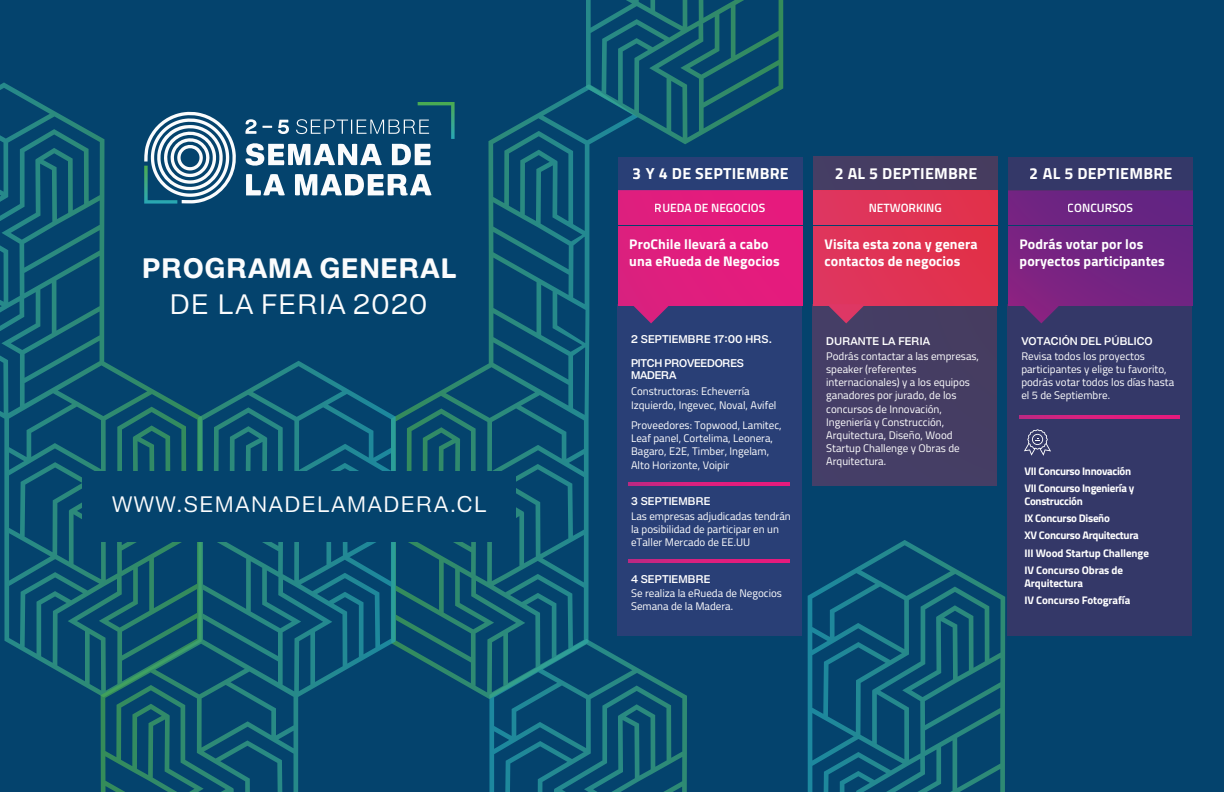
<style>
.page{position:relative;width:1224px;height:792px;background:#04436d}
.page>*{position:absolute;margin:0;border:0;box-sizing:border-box;transform-origin:0 0}
.t1{font:700 25.1px "Rationell";letter-spacing:.05em;color:#fbfcfd}
.t2{font:25.1px "Rationell";letter-spacing:.05em;color:#fbfcfd}
.t3{font:20px "Rationell";letter-spacing:.065em;color:#fbfcfd}
.t4{font:700 16px "Titillium Web";letter-spacing:.015em;color:#fff}
.t5{font:700 14px/16.8px "Titillium Web";letter-spacing:.01em;color:#fff}
.t6{font:600 12px "Titillium Web";color:#fff}
.t7{font:11px/13.2px "Titillium Web";color:#fff}
.t8{font:700 11px/17.2px "Titillium Web";letter-spacing:-.03em;color:#fff}
.t9{font:700 11px/17.2px "Titillium Web";letter-spacing:-.01em;color:#fff}
.t10{font:500 10px "Rationell";letter-spacing:.01em;color:#fff}
.t11{font:500 10px/12px "Rationell";letter-spacing:-.025em;color:#fff}
</style>
<div class="page">
<svg style="left:246px;top:174px;width:39px;height:21px"></svg>
<svg style="left:295px;top:174px;width:96px;height:22px"></svg>
<svg style="left:245px;top:119px;width:146px;height:47px"></svg>
<svg style="left:197px;top:112px;width:39px;height:91px"></svg>
<svg style="left:0;top:88px;width:197px;height:603px"></svg>
<svg style="left:494px;top:668px;width:193px;height:124px"></svg>
<svg style="left:812px;top:545px;width:196px;height:247px"></svg>
<svg style="left:391px;top:102px;width:247px;height:597px"></svg>
<svg style="left:105px;top:366px;width:286px;height:426px"></svg>
<div style="left:83px;top:471px;width:433px;height:70px;background:#04436d"></div>
<svg style="left:493px;top:0;width:286px;height:138px"></svg>
<div style="left:1008px;top:304px;width:184px;height:332px;background:#343868"></div>
<div style="left:618px;top:304px;width:184px;height:332px;background:#293f76"></div>
<div style="left:618px;top:226px;width:184px;height:79px;background:#e21d7d"></div>
<svg style="left:632px;top:305px;width:38px;height:18px"></svg>
<div style="left:618px;top:191px;width:184px;height:33px;background:#e41c7d"></div>
<div style="left:618px;top:157px;width:184px;height:33px;background:#293f76"></div>
<svg style="left:629px;top:482px;width:160px;height:4px"></svg>
<svg style="left:629px;top:560px;width:160px;height:3px"></svg>
<div style="left:813px;top:304px;width:184px;height:181px;background:#453e64"></div>
<div style="left:813px;top:226px;width:184px;height:79px;background:#e03353"></div>
<svg style="left:827px;top:304px;width:38px;height:19px"></svg>
<div style="left:813px;top:191px;width:184px;height:33px;background:#e03456"></div>
<div style="left:813px;top:157px;width:184px;height:33px;background:#453d61"></div>
<svg style="left:1024px;top:429px;width:27px;height:27px"></svg>
<div style="left:1008px;top:226px;width:184px;height:79px;background:linear-gradient(to right,#802382,#672482)"></div>
<svg style="left:1022px;top:304px;width:39px;height:19px"></svg>
<div style="left:1008px;top:191px;width:184px;height:33px;background:#682482"></div>
<div style="left:1008px;top:157px;width:184px;height:33px;background:#343868"></div>
<svg style="left:1019px;top:415px;width:161px;height:3px"></svg>
<h1 class="t1" style="left:143px;top:248px;width:315px">PROGRAMA GENERAL</h1>
<h1 class="t2" style="left:170px;top:285px;width:259px">DE LA FERIA 2020</h1>
<h2 class="t3" style="left:112px;top:489px;width:375px">WWW.SEMANADELAMADERA.CL</h2>
<h3 class="t4" style="left:633px;top:161px;width:157px">3 Y 4 DE SEPTIEMBRE</h3>
<p class="t6" style="left:655px;top:199px;width:112px">RUEDA DE NEGOCIOS</p>
<p class="t5" style="left:629px;top:235px;width:152px">ProChile llevará a cabo una eRueda de Negocios</p>
<p class="t10" style="left:631px;top:331px;width:143px">2 SEPTIEMBRE 17:00 HRS.</p>
<p class="t11" style="left:631px;top:357px;width:114px">PITCH PROVEEDORES<br>MADERA</p>
<p class="t7" style="left:631px;top:384px;width:147px">Constructoras: Echeverría<br>Izquierdo, Ingevec, Noval, Avifel</p>
<p class="t7" style="left:631px;top:418px;width:152px">Proveedores: Topwood, Lamitec,<br>Leaf panel, Cortelima, Leonera,<br>Bagaro, E2E, Timber, Ingelam,<br>Alto Horizonte, Voipir</p>
<p class="t10" style="left:631px;top:493px;width:81px">3 SEPTIEMBRE</p>
<p class="t7" style="left:631px;top:509px;width:161px">Las empresas adjudicadas tendrán la posibilidad de participar en un eTaller Mercado de EE.UU</p>
<p class="t10" style="left:631px;top:571px;width:81px">4 SEPTIEMBRE</p>
<p class="t7" style="left:631px;top:586px;width:153px">Se realiza la eRueda de Negocios<br>Semana de la Madera.</p>
<h3 class="t4" style="left:835px;top:161px;width:144px">2 AL 5 DEPTIEMBRE</h3>
<p class="t6" style="left:869px;top:199px;width:75px">NETWORKING</p>
<p class="t5" style="left:824px;top:235px;width:155px">Visita esta zona y genera contactos de negocios</p>
<p class="t10" style="left:826px;top:333px;width:105px">DURANTE LA FERIA</p>
<p class="t7" style="left:826px;top:349px;width:154px">Podrás contactar a las empresas, speaker (referentes internacionales) y a los equipos ganadores por jurado, de los concursos de Innovación,<br>Ingeniería y Construcción,<br>Arquitectura, Diseño, Wood<br>Startup Challenge y Obras de<br>Arquitectura.</p>
<h3 class="t4" style="left:1030px;top:161px;width:144px">2 AL 5 DEPTIEMBRE</h3>
<p class="t6" style="left:1068px;top:199px;width:67px">CONCURSOS</p>
<p class="t5" style="left:1020px;top:235px;width:147px">Podrás votar por los poryectos participantes</p>
<p class="t10" style="left:1021px;top:333px;width:133px">VOTACIÓN DEL PÚBLICO</p>
<p class="t7" style="left:1021px;top:349px;width:154px">Revisa todos los proyectos participantes y elige tu favorito, podrás votar todos los días hasta el 5 de Septiembre.</p>
<p class="t8" style="left:1024px;top:462px;width:111px">VII Concurso Innovación<br>VII Concurso Ingeniería y</p>
<p class="t8" style="left:1024px;top:492px;width:126px">Construcción<br>IX Concurso Diseño<br>XV Concurso Arquitectura<br>III Wood Startup Challenge<br>IV Concurso Obras de</p>
<p class="t9" style="left:1024px;top:574px;width:107px">Arquitectura<br>IV Concurso Fotografía</p>
</div>
